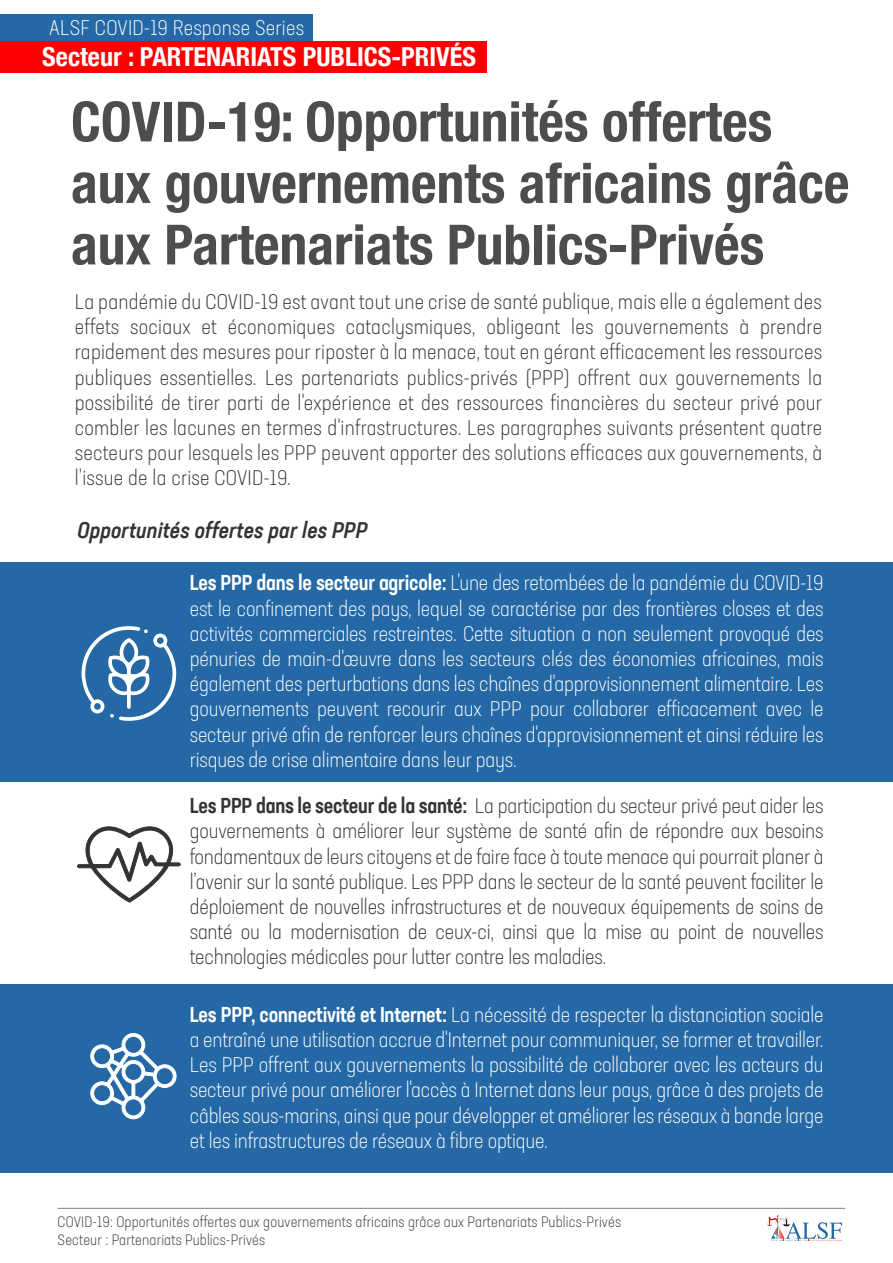
<style>
.page{position:relative;width:893px;height:1263px;background:#fff}
.page>*{position:absolute;margin:0;border:0;box-sizing:border-box;transform-origin:0 0}
.t1{font:700 condensed 55.5px/61.5px "Helvetica Neue";color:#4d4d4d}
.t2{font:700 condensed 26.25px "Helvetica Neue";color:#fff}
.t3{font:22.5px "Neusa Next Pro Cond Med Ita";letter-spacing:.01em;color:#333}
.t4{font:300 condensed 21px/25.2px "Neusa Next Pro";letter-spacing:-.005em;color:#333;text-align:justify}
.t5{font:300 condensed 21px/25.2px "Neusa Next Std";letter-spacing:-.01em;color:#fff;text-align:justify}
.t6{font:300 condensed 21px/25.2px "Neusa Next Pro";letter-spacing:-.01em;color:#fff;text-align:justify}
.t7{font:300 condensed 21px "Neusa Next Pro";letter-spacing:.01em;color:#fff}
.t8{font:300 condensed 15px/18px "Neusa Next Pro";letter-spacing:.01em;color:#333}
.s1{font-weight:500}
</style>
<div class="page">
<div style="left:0;top:562px;width:893px;height:219px;background:#2468a6"></div>
<div style="left:0;top:984px;width:893px;height:189px;background:#2468a6"></div>
<div style="left:0;top:14px;width:313px;height:32px;background:#2468a6"></div>
<div style="left:0;top:41px;width:486px;height:32px;background:#f00"></div>
<hr style="left:58px;top:1208px;width:787px;height:1px;background:#808080">
<svg style="left:767px;top:1215px;width:75px;height:26px"></svg>
<svg style="left:82px;top:626px;width:94px;height:95px"></svg>
<svg style="left:77px;top:826px;width:104px;height:77px"></svg>
<svg style="left:90px;top:1033px;width:87px;height:86px"></svg>
<p class="t7" style="left:49px;top:15px;width:256px">ALSF COVID-19 Response Series</p>
<p class="t2" style="left:42px;top:35px;width:435px">Secteur : PARTENARIATS PUBLICS-PRIVÉS</p>
<h1 class="t1" style="left:71px;top:87px;width:780px">COVID-19: Opportunités offertes aux gouvernements africains grâce aux Partenariats Publics-Privés</h1>
<p class="t4" style="left:75px;top:289px;width:749px">La pandémie du COVID-19 est avant tout une crise de santé publique, mais elle a également des effets sociaux et économiques cataclysmiques, obligeant les gouvernements à prendre rapidement des mesures pour riposter à la menace, tout en gérant efficacement les ressources publiques essentielles. Les partenariats publics-privés (PPP) offrent aux gouvernements la possibilité de tirer parti de l'expérience et des ressources financières du secteur privé pour combler les lacunes en termes d'infrastructures. Les paragraphes suivants présentent quatre secteurs pour lesquels les PPP peuvent apporter des solutions efficaces aux gouvernements, à l’issue de la crise COVID-19.</p>
<p class="t3" style="left:78px;top:515px;width:291px">Opportunités offertes par les PPP</p>
<p class="t5" style="left:190px;top:570px;width:635px"><span class="s1">Les PPP dans le secteur agricole:</span> L’une des retombées de la pandémie du COVID-19 est le confinement des pays, lequel se caractérise par des frontières closes et des activités commerciales restreintes. Cette situation a non seulement provoqué des pénuries de main-d'œuvre dans les secteurs clés des économies africaines, mais également des perturbations dans les chaînes d'approvisionnement alimentaire. Les gouvernements peuvent recourir aux PPP pour collaborer efficacement avec le secteur privé afin de renforcer leurs chaînes d'approvisionnement et ainsi réduire les risques de crise alimentaire dans leur pays.</p>
<p class="t4" style="left:190px;top:793px;width:635px"><span class="s1">Les PPP dans le secteur de la santé:</span> La participation du secteur privé peut aider les gouvernements à améliorer leur système de santé afin de répondre aux besoins fondamentaux de leurs citoyens et de faire face à toute menace qui pourrait planer à l’avenir sur la santé publique. Les PPP dans le secteur de la santé peuvent faciliter le déploiement de nouvelles infrastructures et de nouveaux équipements de soins de santé ou la modernisation de ceux-ci, ainsi que la mise au point de nouvelles technologies médicales pour lutter contre les maladies.</p>
<p class="t6" style="left:190px;top:1002px;width:635px"><span class="s1">Les PPP, connectivité et Internet:</span> La nécessité de respecter la distanciation sociale a entraîné une utilisation accrue d'Internet pour communiquer, se former et travailler.<br>Les PPP offrent aux gouvernements la possibilité de collaborer avec les acteurs du secteur privé pour améliorer l'accès à Internet dans leur pays, grâce à des projets de câbles sous-marins, ainsi que pour développer et améliorer les réseaux à bande large et les infrastructures de réseaux à fibre optique.</p>
<p class="t8" style="left:58px;top:1213px;width:565px">COVID-19: Opportunités offertes aux gouvernements africains grâce aux Partenariats Publics-Privés<br>Secteur : Partenariats Publics-Privés</p>
</div>
